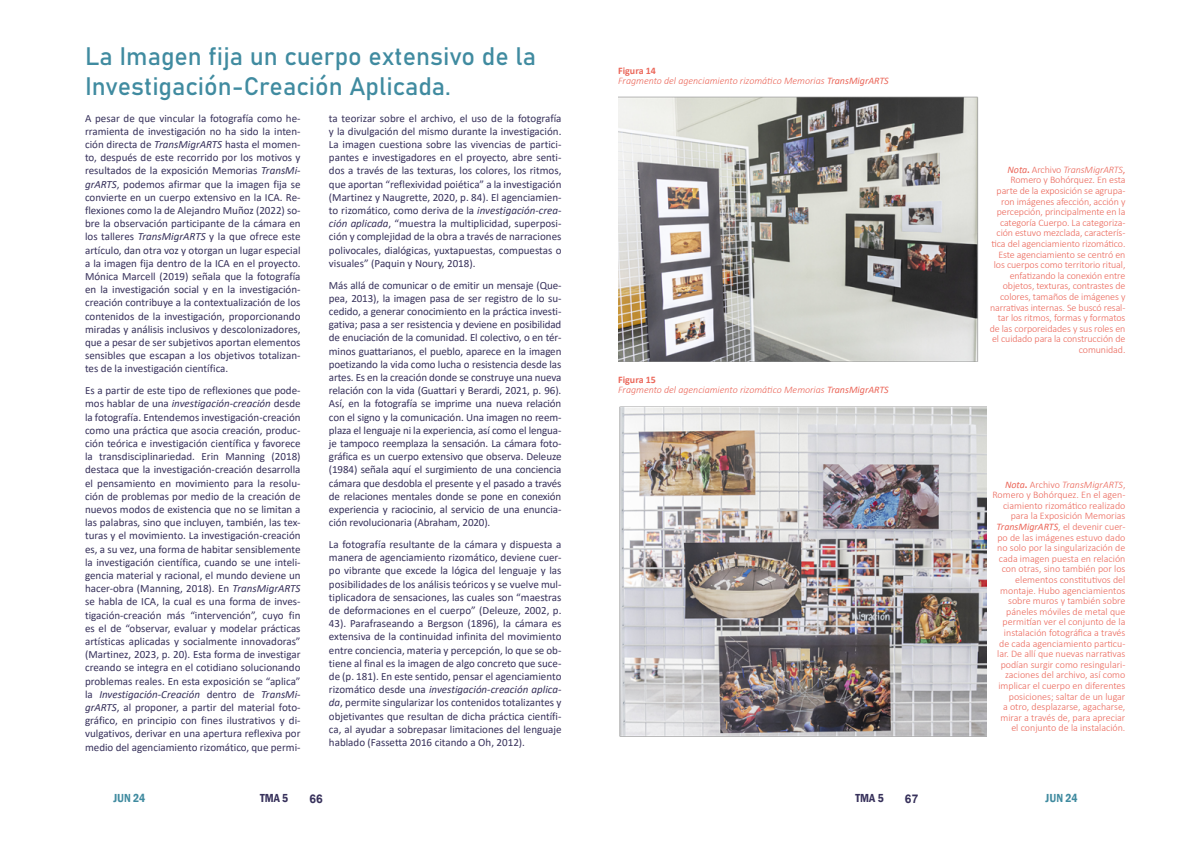
<style>
.page{position:relative;width:1191px;height:842px;background:#fff}
.page>*{position:absolute;margin:0;border:0;box-sizing:border-box;transform-origin:0 0}
.t1{font:25px/30px "Bahnschrift";color:#408ba0}
.t2{font:600 condensed 12px "Franklin Gothic";color:#408ba0}
.t3{font:600 condensed 12px "Franklin Gothic";color:#37315b}
.t4{font:700 12px "Arial";color:#37315b}
.t5{font:11px/13.2px "Calibri";color:#37315b;text-align:justify}
.t6{font:300 10px/10.6px "Calibri";letter-spacing:-.01em;color:#eb675a;text-align:right}
.t7{font:italic 300 10px/10.6px "Calibri";color:#eb675a}
.s1{font-style:italic}
.s2{font-weight:700;font-style:normal}
.s3{font-weight:400}
.s4{font-weight:400;font-style:italic}
.s5{font-weight:700}
</style>
<div class="page">
<img style="left:618px;top:97px;width:361px;height:265px">
<img style="left:619px;top:406px;width:367px;height:331px">
<h1 class="t1" style="left:85px;top:39px;width:452px">La Imagen fija un cuerpo extensivo de la<br>Investigación-Creación Aplicada.</h1>
<p class="t5" style="left:85px;top:111px;width:217px">A pesar de que vincular la fotografía como he&shy;rramienta de investigación no ha sido la inten&shy;ción directa de <span class="s1">TransMigrARTS</span> hasta el momen&shy;to, después de este recorrido por los motivos y resultados de la exposición Memorias <span class="s1">TransMi&shy;grARTS</span>, podemos afirmar que la imagen fija se convierte en un cuerpo extensivo en la ICA. Re&shy;flexiones como la de Alejandro Muñoz (2022) so&shy;bre la observación participante de la cámara en los talleres <span class="s1">TransMigrARTS</span> y la que ofrece este artículo, dan otra voz y otorgan un lugar especial a la imagen fija dentro de la ICA en el proyecto.<br>Mónica Marcell (2019) señala que la fotografía en la investigación social y en la investigación&shy;creación contribuye a la contextualización de los contenidos de la investigación, proporcionando miradas y análisis inclusivos y descolonizadores, que a pesar de ser subjetivos aportan elementos sensibles que escapan a los objetivos totalizan&shy;tes de la investigación científica.</p>
<p class="t5" style="left:85px;top:384px;width:217px">Es a partir de este tipo de reflexiones que pode&shy;mos hablar de una <span class="s1">investigación-creación</span> desde la fotografía. Entendemos investigación-creación como una práctica que asocia creación, produc&shy;ción teórica e investigación científica y favorece la transdisciplinariedad. Erin Manning (2018) destaca que la investigación-creación desarrolla el pensamiento en movimiento para la resolu&shy;ción de problemas por medio de la creación de nuevos modos de existencia que no se limitan a las palabras, sino que incluyen, también, las tex&shy;turas y el movimiento. La investigación-creación es, a su vez, una forma de habitar sensiblemente la investigación científica, cuando se une inteli&shy;gencia material y racional, el mundo deviene un hacer-obra (Manning, 2018). En <span class="s1">TransMigrARTS </span>se habla de ICA, la cual es una forma de inves&shy;tigación-creación más “intervención”, cuyo fin es el de “observar, evaluar y modelar prácticas artísticas aplicadas y socialmente innovadoras” (Martinez, 2023, p. 20). Esta forma de investigar creando se integra en el cotidiano solucionando problemas reales. En esta exposición se “aplica” la <span class="s1">Investigación-Creación</span> dentro de <span class="s1">TransMi&shy;grARTS</span>, al proponer, a partir del material foto&shy;gráfico, en principio con fines ilustrativos y di&shy;vulgativos, derivar en una apertura reflexiva por medio del agenciamiento rizomático, que permi-</p>
<p class="t5" style="left:329px;top:111px;width:234px">ta teorizar sobre el archivo, el uso de la fotografía y la divulgación del mismo durante la investigación.<br>La imagen cuestiona sobre las vivencias de partici&shy;pantes e investigadores en el proyecto, abre senti&shy;dos a través de las texturas, los colores, los ritmos, que aportan “reflexividad poiética” a la investigación (Martinez y Naugrette, 2020, p. 84). El agenciamien&shy;to rizomático, como deriva de la <span class="s1">investigación-crea&shy;ción aplicada</span>, “muestra la multiplicidad, superposi&shy;ción y complejidad de la obra a través de narraciones polivocales, dialógicas, yuxtapuestas, compuestas o visuales” (Paquin y Noury, 2018).</p>
<p class="t5" style="left:329px;top:278px;width:234px">Más allá de comunicar o de emitir un mensaje (Que&shy;pea, 2013), la imagen pasa de ser registro de lo su&shy;cedido, a generar conocimiento en la práctica investi&shy;gativa; pasa a ser resistencia y deviene en posibilidad de enuciación de la comunidad. El colectivo, o en tér&shy;minos guattarianos, el pueblo, aparece en la imagen poetizando la vida como lucha o resistencia desde las artes. Es en la creación donde se construye una nueva relación con la vida (Guattari y Berardi, 2021, p. 96).<br>Así, en la fotografía se imprime una nueva relación con el signo y la comunicación. Una imagen no reem&shy;plaza el lenguaje ni la experiencia, así como el lengua&shy;je tampoco reemplaza la sensación. La cámara foto&shy;gráfica es un cuerpo extensivo que observa. Deleuze (1984) señala aquí el surgimiento de una conciencia cámara que desdobla el presente y el pasado a través de relaciones mentales donde se pone en conexión experiencia y raciocinio, al servicio de una enuncia&shy;ción revolucionaria (Abraham, 2020).</p>
<p class="t5" style="left:329px;top:537px;width:234px">La fotografía resultante de la cámara y dispuesta a manera de agenciamiento rizomático, deviene cuer&shy;po vibrante que excede la lógica del lenguaje y las posibilidades de los análisis teóricos y se vuelve mul&shy;tiplicadora de sensaciones, las cuales son “maestras de deformaciones en el cuerpo” (Deleuze, 2002, p.<br>43). Parafraseando a Bergson (1896), la cámara es extensiva de la continuidad infinita del movimiento entre conciencia, materia y percepción, lo que se ob&shy;tiene al final es la imagen de algo concreto que suce&shy;de (p. 181). En este sentido, pensar el agenciamiento rizomático desde una <span class="s1">investigación-creación aplica&shy;da</span>, permite singularizar los contenidos totalizantes y objetivantes que resultan de dicha práctica científi&shy;ca, al ayudar a sobrepasar limitaciones del lenguaje hablado (Fassetta 2016 citando a Oh, 2012).</p>
<p class="t7" style="left:618px;top:65px;width:272px"><span class="s2">Figura 14<br></span>Fragmento del agenciamiento rizomático Memorias <span class="s3">TransMigrARTS</span></p>
<p class="t7" style="left:618px;top:374px;width:272px"><span class="s2">Figura 15<br></span>Fragmento del agenciamiento rizomático Memorias <span class="s3">TransMigrARTS</span></p>
<p class="t6" style="left:989px;top:164px;width:137px"><span class="s4">Nota</span><span class="s5">.</span> Archivo <span class="s1">TransMigrARTS</span><span class="s3">,<br></span>Romero y Bohórquez. En esta parte de la exposición se agrupa&shy;ron imágenes afección, acción y percepción, principalmente en la categoría Cuerpo. La categoriza&shy;ción estuvo mezclada, caracterís&shy;tica del agenciamiento rizomático.<br>Este agenciamiento se centró en los cuerpos como territorio ritual, enfatizando la conexión entre objetos, texturas, contrastes de colores, tamaños de imágenes y narrativas internas. Se buscó resal&shy;tar los ritmos, formas y formatos de las corporeidades y sus roles en el cuidado para la construcción de comunidad.</p>
<p class="t6" style="left:992px;top:479px;width:134px"><span class="s4">Nota</span><span class="s5">.</span> Archivo <span class="s1">TransMigrARTS</span>,<br>Romero y Bohórquez. En el agen&shy;ciamiento rizomático realizado para la Exposición Memorias<br><span class="s4">TransMigrARTS</span>, el devenir cuer&shy;po de las imágenes estuvo dado no solo por la singularización de cada imagen puesta en relación con otras, sino también por los elementos constitutivos del montaje. Hubo agenciamientos sobre muros y también sobre páneles móviles de metal que permitían ver el conjunto de la instalación fotográfica a través de cada agenciamiento particu&shy;lar. De allí que nuevas narrativas podían surgir como resingulari&shy;zaciones del archivo, así como implicar el cuerpo en diferentes posiciones; saltar de un lugar<br>a otro, desplazarse, agacharse, mirar a través de, para apreciar el conjunto de la instalación.</p>
<p class="t2" style="left:113px;top:790px;width:33px">JUN 24</p>
<p class="t3" style="left:260px;top:790px;width:30px">TMA 5</p>
<p class="t4" style="left:309px;top:790px;width:15px">66</p>
<p class="t3" style="left:855px;top:790px;width:30px">TMA 5</p>
<p class="t4" style="left:905px;top:790px;width:15px">67</p>
<p class="t2" style="left:1045px;top:790px;width:33px">JUN 24</p>
</div>
